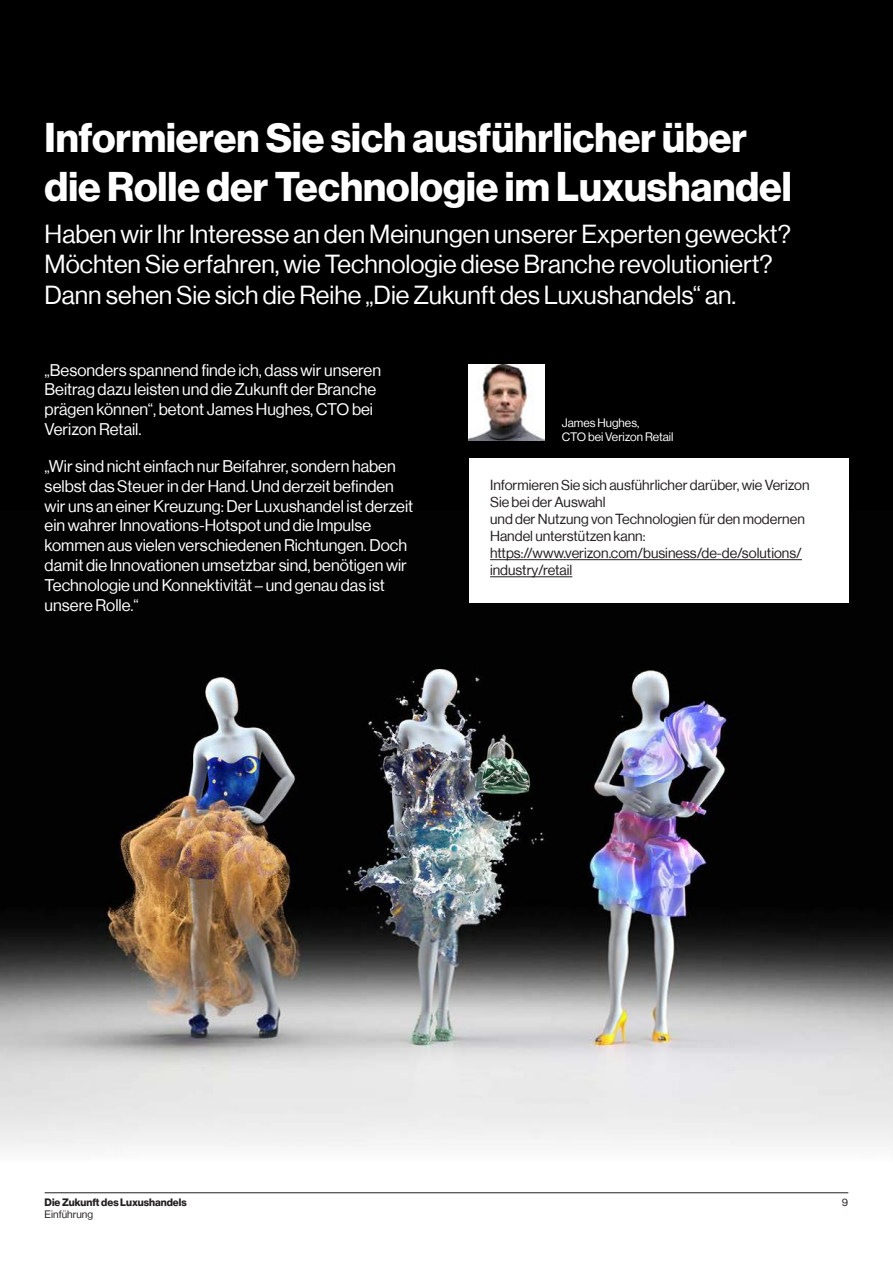
<style>
.page{position:relative;width:893px;height:1263px;background:#000}
.page>*{position:absolute;margin:0;border:0;box-sizing:border-box;transform-origin:0 0}
.t1{font:700 40.5px/48.6px "Verizon NHGDS";color:#fff}
.t2{font:25.5px/30.6px "Verizon NHGDS";color:#fff}
.t3{font:16.5px/19.8px "Verizon NHGDS";color:#fff}
.t4{font:14.25px/17.1px "Verizon NHGDS";color:#231f20}
.t5{font:12px/14.4px "Verizon NHGDS";color:#fff}
.t6{font:700 10.5px "Verizon NHGDS";color:#231f20}
.t7{font:10.5px "Verizon NHGDS";color:#231f20}
.t8{font:9.75px "Verizon NHGTX";color:#231f20}
</style>
<div class="page">
<img style="left:103px;top:510px;width:746px;height:407px">
<img style="left:469px;top:365px;width:75px;height:75px">
<div style="left:0;top:1247px;width:893px;height:16px;background:#fff"></div>
<img style="left:0;top:917px;width:893px;height:330px">
<div style="left:469px;top:458px;width:379px;height:145px;background:#fff"></div>
<hr style="left:490px;top:559px;width:312px;height:1px;background:#231f20">
<hr style="left:490px;top:576px;width:82px;height:1px;background:#231f20">
<hr style="left:45px;top:1192px;width:803px;height:1px;background:#231f20">
<h1 class="t1" style="left:45px;top:113px;width:749px">Informieren Sie sich ausführlicher über die Rolle der Technologie im Luxushandel</h1>
<h2 class="t2" style="left:45px;top:218px;width:748px">Haben wir Ihr Interesse an den Meinungen unserer Experten geweckt?<br>Möchten Sie erfahren, wie Technologie diese Branche revolutioniert?<br>Dann sehen Sie sich die Reihe „Die Zukunft des Luxushandels“ an.</h2>
<p class="t3" style="left:45px;top:360px;width:338px">„Besonders spannend finde ich, dass wir unseren Beitrag dazu leisten und die Zukunft der Branche prägen können“, betont James Hughes, CTO bei Verizon Retail.</p>
<p class="t3" style="left:45px;top:456px;width:370px">„Wir sind nicht einfach nur Beifahrer, sondern haben selbst das Steuer in der Hand. Und derzeit befinden wir uns an einer Kreuzung: Der Luxushandel ist derzeit ein wahrer Innovations-Hotspot und die Impulse kommen aus vielen verschiedenen Richtungen. Doch damit die Innovationen umsetzbar sind, benötigen wir Technologie und Konnektivität – und genau das ist unsere Rolle.“</p>
<p class="t5" style="left:562px;top:415px;width:113px">James Hughes,<br>CTO bei Verizon Retail</p>
<p class="t4" style="left:490px;top:476px;width:321px">Informieren Sie sich ausführlicher darüber, wie Verizon Sie bei der Auswahl<br>und der Nutzung von Technologien für den modernen Handel unterstützen kann: https://www.verizon.com/business/de-de/solutions/ industry/retail</p>
<p class="t6" style="left:45px;top:1196px;width:144px">Die Zukunft des Luxushandels</p>
<p class="t7" style="left:45px;top:1208px;width:50px">Einführung</p>
<p class="t8" style="left:842px;top:1197px;width:8px">9</p>
</div>
